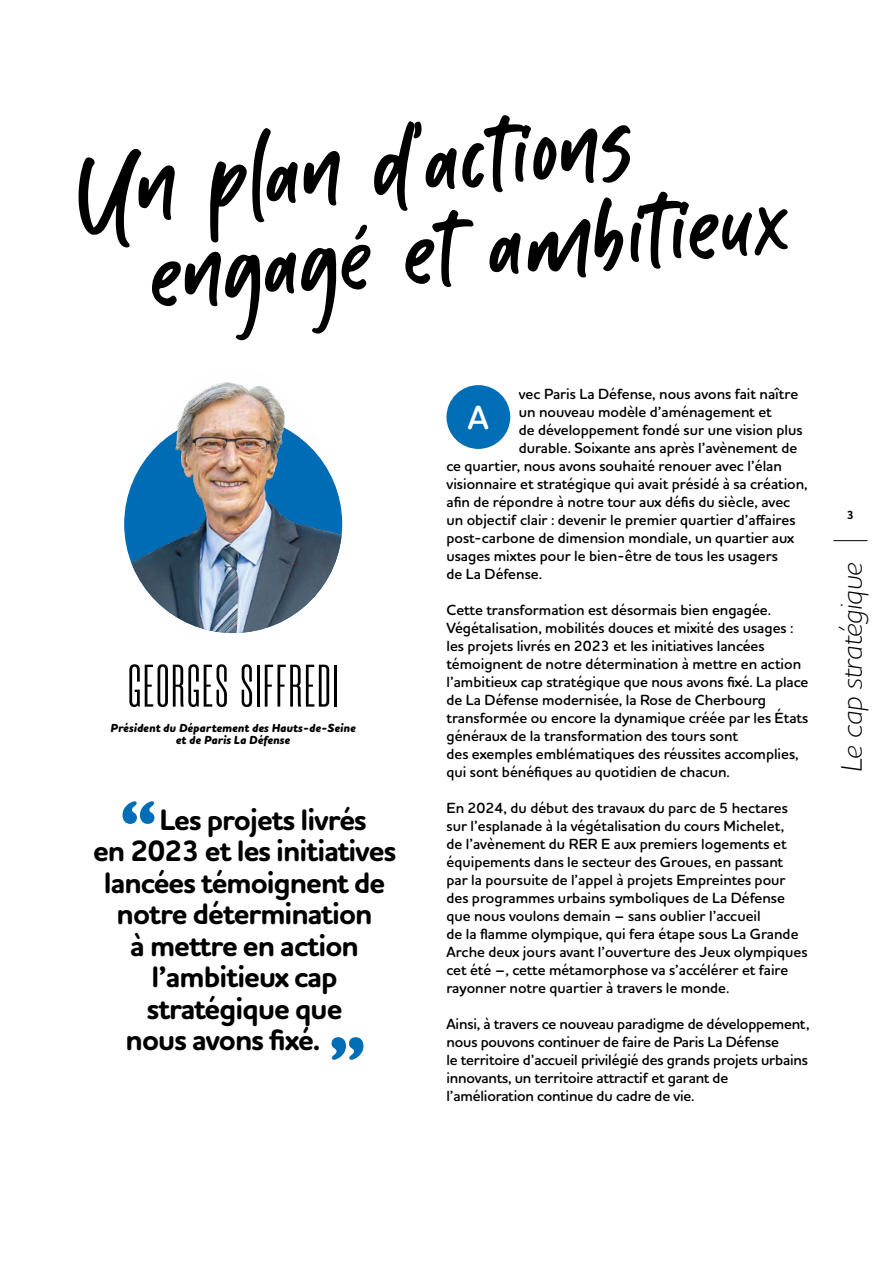
<style>
.page{position:relative;width:893px;height:1263px;background:#fff}
.page>*{position:absolute;margin:0;border:0;box-sizing:border-box;transform-origin:0 0}
.t1{font:150px "Kabut Hitam";color:#000}
.t2{font:60px "Morganite";letter-spacing:.04em;color:#000}
.t3{font:600 33.9px "Houschka Rounded";color:#fff}
.t4{font:700 30px "Houschka Rounded";letter-spacing:-.03em;color:#000}
.t5{font:italic 300 30px "Houschka Rounded";letter-spacing:-.01em;color:#000}
.t6{font:600 15px/18px "Houschka Rounded";color:#000}
.t7{font:italic 800 12px/12px "Houschka Rounded";letter-spacing:-.01em;color:#000;text-align:center}
.t8{font:700 12px "Houschka Rounded";color:#000}
</style>
<div class="page">
<div style="left:446px;top:385px;width:64px;height:64px;background:#006db7;border-radius:50%"></div>
<svg style="left:122px;top:801px;width:32px;height:23px"></svg>
<svg style="left:332px;top:1037px;width:31px;height:23px"></svg>
<img style="left:124px;top:382px;width:218px;height:251px">
<hr style="left:833px;top:540px;width:34px;height:1px;background:#000">
<h1 class="t1" style="left:74px;top:118px;width:555px;rotate:-5deg">Un plan d’actions</h1>
<h1 class="t1" style="left:145px;top:202px;width:644px;rotate:-5deg">engagé et ambitieux</h1>
<h2 class="t2" style="left:128px;top:656px;width:211px">GEORGES SIFFREDI</h2>
<p class="t7" style="left:110px;top:722px;width:247px">Président du Département des Hauts-de-Seine et de Paris La Défense</p>
<h3 class="t4" style="left:160px;top:800px;width:209px">Les projets livrés</h3>
<h3 class="t4" style="left:93px;top:831px;width:305px">en 2023 et les initiatives</h3>
<h3 class="t4" style="left:104px;top:863px;width:283px">lancées témoignent de</h3>
<h3 class="t4" style="left:117px;top:894px;width:257px">notre détermination</h3>
<h3 class="t4" style="left:130px;top:926px;width:230px">à mettre en action</h3>
<h3 class="t4" style="left:151px;top:957px;width:188px">l’ambitieux cap</h3>
<h3 class="t4" style="left:147px;top:989px;width:197px">stratégique que</h3>
<h3 class="t4" style="left:126px;top:1020px;width:196px">nous avons fixé.</h3>
<p class="t6" style="left:519px;top:385px;width:281px">vec Paris La Défense, nous avons fait naître</p>
<p class="t6" style="left:519px;top:403px;width:255px">un nouveau modèle d’aménagement et</p>
<p class="t6" style="left:519px;top:421px;width:285px">de développement fondé sur une vision plus</p>
<p class="t6" style="left:519px;top:439px;width:280px">durable. Soixante ans après l’avènement de</p>
<p class="t6" style="left:446px;top:457px;width:337px">ce quartier, nous avons souhaité renouer avec l’élan</p>
<p class="t6" style="left:446px;top:475px;width:363px">visionnaire et stratégique qui avait présidé à sa création,</p>
<p class="t6" style="left:446px;top:493px;width:345px">afin de répondre à notre tour aux défis du siècle, avec</p>
<p class="t6" style="left:446px;top:511px;width:351px">un objectif clair : devenir le premier quartier d’affaires</p>
<p class="t6" style="left:446px;top:529px;width:349px">post-carbone de dimension mondiale, un quartier aux</p>
<p class="t6" style="left:446px;top:547px;width:333px">usages mixtes pour le bien-être de tous les usagers</p>
<p class="t6" style="left:446px;top:565px;width:96px">de La Défense.</p>
<p class="t6" style="left:446px;top:601px;width:363px">Cette transformation est désormais bien engagée.<br>Végétalisation, mobilités douces et mixité des usages : les projets livrés en 2023 et les initiatives lancées témoignent de notre détermination à mettre en action l’ambitieux cap stratégique que nous avons fixé. La place de La Défense modernisée, la Rose de Cherbourg transformée ou encore la dynamique créée par les États généraux de la transformation des tours sont<br>des exemples emblématiques des réussites accomplies, qui sont bénéfiques au quotidien de chacun.</p>
<p class="t6" style="left:446px;top:799px;width:363px">En 2024, du début des travaux du parc de 5 hectares sur l’esplanade à la végétalisation du cours Michelet,<br>de l’avènement du RER E aux premiers logements et équipements dans le secteur des Groues, en passant par la poursuite de l’appel à projets Empreintes pour des programmes urbains symboliques de La Défense que nous voulons demain – sans oublier l’accueil<br>de la flamme olympique, qui fera étape sous La Grande Arche deux jours avant l’ouverture des Jeux olympiques cet été –, cette métamorphose va s’accélérer et faire rayonner notre quartier à travers le monde.</p>
<p class="t6" style="left:446px;top:1015px;width:365px">Ainsi, à travers ce nouveau paradigme de développement, nous pouvons continuer de faire de Paris La Défense<br>le territoire d’accueil privilégié des grands projets urbains innovants, un territoire attractif et garant de l’amélioration continue du cadre de vie.</p>
<h3 class="t3" style="left:468px;top:396px;width:22px">A</h3>
<p class="t8" style="left:847px;top:507px;width:9px">3</p>
<h3 class="t5" style="left:832px;top:772px;width:211px;rotate:-90deg">Le cap stratégique</h3>
</div>
